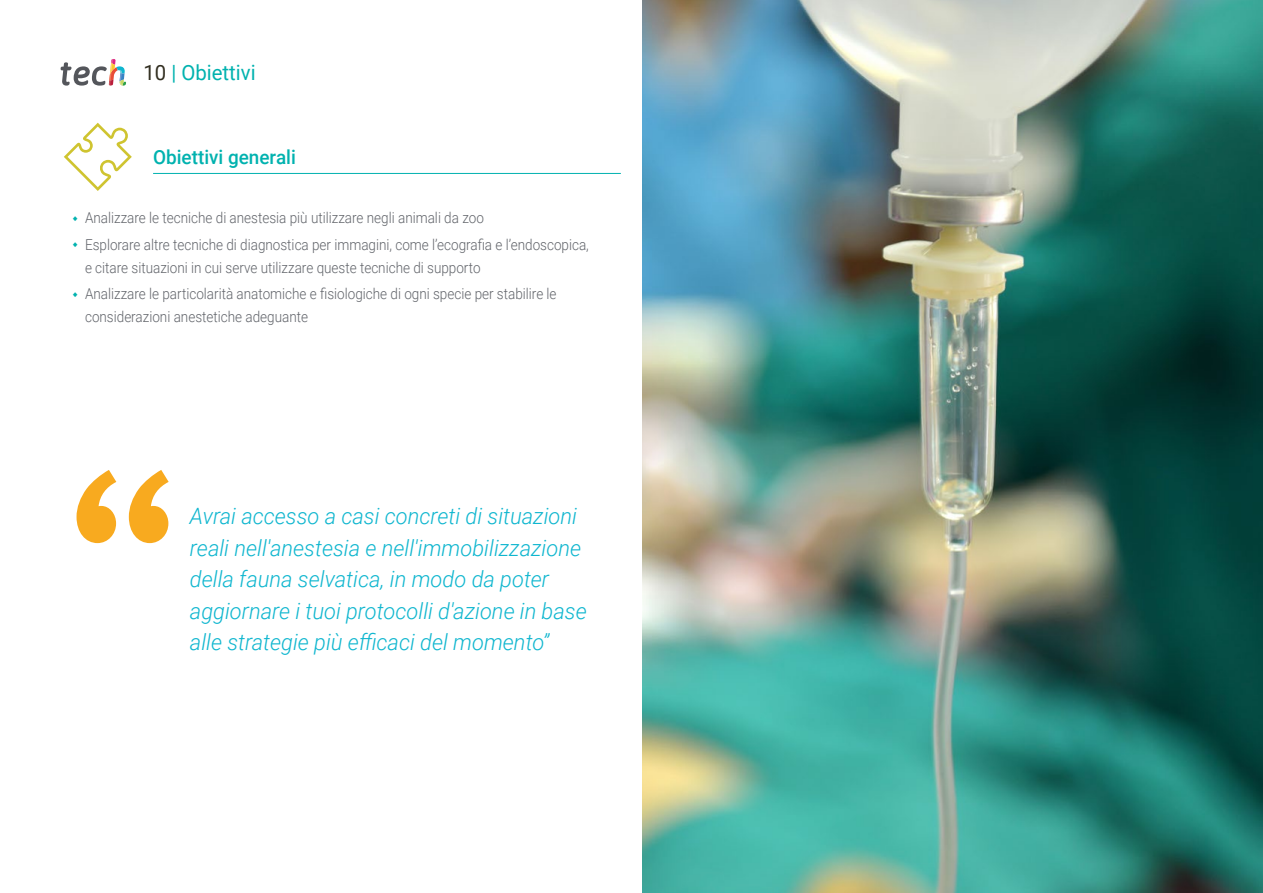
<style>
.page{position:relative;width:1263px;height:893px;background:#fff}
.page>*{position:absolute;margin:0;border:0;box-sizing:border-box;transform-origin:0 0}
.t1{font:italic 300 22.5px/31.5px "Roboto";color:#0fb6cf}
.t2{font:21px "Roboto";color:#00b2af}
.t3{font:500 19.5px "Roboto";color:#00b2af}
.t4{font:300 15px/26.7px "Roboto";color:#61646a;scale:.9 1}
.s1{color:#312e20}
</style>
<div class="page">
<hr style="left:153px;top:173px;width:468px;height:1px;background:#00b2af">
<svg style="left:64px;top:123px;width:68px;height:68px"></svg>
<img style="left:642px;top:0;width:621px;height:893px">
<svg style="left:77px;top:470px;width:92px;height:73px"></svg>
<svg style="left:61px;top:59px;width:65px;height:27px"></svg>
<h2 class="t2" style="left:144px;top:57px;width:114px"><span class="s1">10</span> | Obiettivi</h2>
<h3 class="t3" style="left:153px;top:144px;width:144px">Obiettivi generali</h3>
<p class="t4" style="left:85px;top:204px;width:561px">Analizzare le tecniche di anestesia più utilizzare negli animali da zoo<br>Esplorare altre tecniche di diagnostica per immagini, come l’ecografia e l’endoscopica,</p>
<p class="t4" style="left:85px;top:253px;width:525px">e citare situazioni in cui serve utilizzare queste tecniche di supporto<br>Analizzare le particolarità anatomiche e fisiologiche di ogni specie per stabilire le</p>
<p class="t4" style="left:85px;top:303px;width:249px">considerazioni anestetiche adeguante</p>
<h1 class="t1" style="left:190px;top:500px;width:398px">Avrai accesso a casi concreti di situazioni reali nell'anestesia e nell'immobilizzazione della fauna selvatica, in modo da poter aggiornare i tuoi protocolli d'azione in base alle strategie più efficaci del momento”</h1>
</div>
